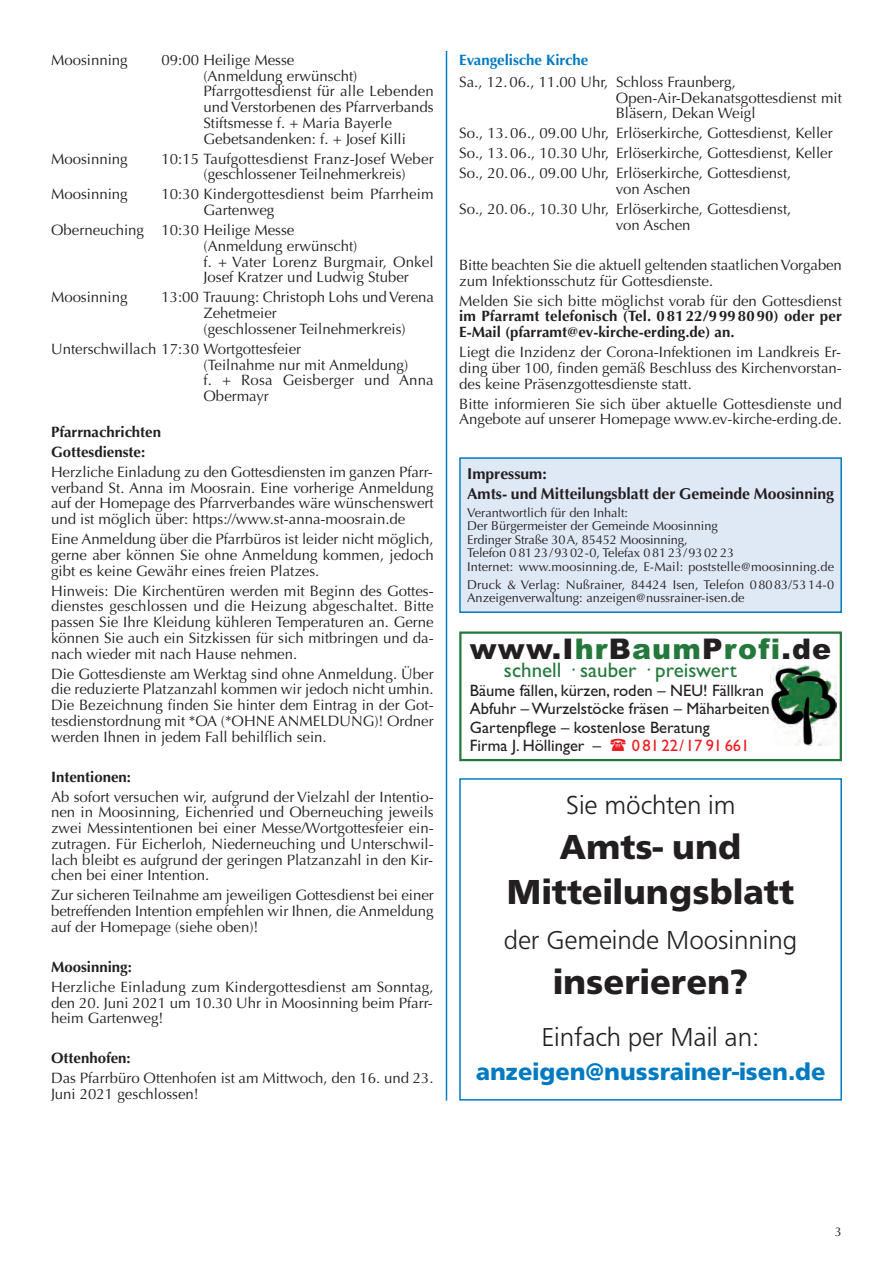
<style>
.page{position:relative;width:893px;height:1263px;background:#fff}
.page>*{position:absolute;margin:0;border:0;box-sizing:border-box;transform-origin:0 0}
.t1{font:700 36px/45px "Front Page";color:#231f20;text-align:center}
.t2{font:900 28.5px "Arial";letter-spacing:.04em;color:#231f20}
.t3{font:300 27px "Front Page";color:#231f20}
.t4{font:700 24.75px "Front Page";color:#007ac0}
.t5{font:21px "Gill Sans";color:#24783c}
.t6{font:16.5px/18.5px "Gill Sans";color:#231f20}
.t7{font:16.5px "Gill Sans";color:#ee1d23}
.t8{font:700 15.75px/20px "Optima";color:#231f20}
.t9{font:15px/15.8px "Optima";color:#231f20}
.t10{font:700 15px/20px "Optima";color:#231f20}
.t11{font:700 15px "Optima";color:#007ac0}
.t12{font:12.75px/13.5px "Optima";color:#231f20}
.s1{color:#24783c}
</style>
<div class="page">
<hr style="left:446px;top:51px;width:1px;height:1049px;background:#007ac0">
<div style="left:459px;top:631px;width:383px;height:130px;border:2px solid #24783c"></div>
<img style="left:771px;top:665px;width:66px;height:80px">
<div style="left:461px;top:459px;width:379px;height:152px;background:#dfe8f5"></div>
<div style="left:459px;top:457px;width:383px;height:156px;border:2px solid #007ac0"></div>
<div style="left:459px;top:778px;width:383px;height:322px;border:2px solid #007ac0"></div>
<p class="t9" style="left:51px;top:53px;width:78px">Moosinning</p>
<p class="t9" style="left:203px;top:53px;width:232px;text-indent:-42px">09:00 Heilige Messe<br>(Anmeldung erwünscht)<br>Pfarrgottesdienst für alle Lebenden und Verstorbenen des Pfarrverbands<br>Stiftsmesse f. + Maria Bayerle<br>Gebetsandenken: f. + Josef Killi</p>
<p class="t9" style="left:51px;top:152px;width:78px">Moosinning</p>
<p class="t9" style="left:203px;top:152px;width:232px;text-indent:-42px">10:15 Taufgottesdienst Franz-Josef Weber (geschlossener Teilnehmerkreis)</p>
<p class="t9" style="left:51px;top:188px;width:78px">Moosinning</p>
<p class="t9" style="left:203px;top:188px;width:232px;text-indent:-42px">10:30 Kindergottesdienst beim Pfarrheim<br>Gartenweg</p>
<p class="t9" style="left:203px;top:224px;width:232px;text-indent:-152px">Oberneuching 10:30 Heilige Messe<br>(Anmeldung erwünscht)<br>f. + Vater Lorenz Burgmair, Onkel<br>Josef Kratzer und Ludwig Stuber</p>
<p class="t9" style="left:51px;top:291px;width:78px">Moosinning</p>
<p class="t9" style="left:203px;top:291px;width:232px;text-indent:-42px">13:00 Trauung: Christoph Lohs und Verena<br>Zehetmeier<br>(geschlossener Teilnehmerkreis)</p>
<p class="t9" style="left:203px;top:342px;width:232px;text-indent:-152px">Unterschwillach 17:30 Wortgottesfeier<br>(Teilnahme nur mit Anmeldung)<br>f. + Rosa Geisberger und Anna<br>Obermayr</p>
<p class="t10" style="left:51px;top:423px;width:112px">Pfarrnachrichten<br>Gottesdienste:</p>
<p class="t9" style="left:51px;top:465px;width:384px;text-align:justify">Herzliche Einladung zu den Gottesdiensten im ganzen Pfarr&shy;verband St. Anna im Moosrain. Eine vorherige Anmeldung auf der Homepage des Pfarrverbandes wäre wünschenswert und ist möglich über: https://www.st-anna-moosrain.de</p>
<p class="t9" style="left:51px;top:533px;width:384px;text-align:justify">Eine Anmeldung über die Pfarrbüros ist leider nicht möglich, gerne aber können Sie ohne Anmeldung kommen, jedoch gibt es keine Gewähr eines freien Platzes.</p>
<p class="t9" style="left:51px;top:584px;width:384px;text-align:justify">Hinweis: Die Kirchentüren werden mit Beginn des Gottes&shy;dienstes geschlossen und die Heizung abgeschaltet. Bitte passen Sie Ihre Kleidung kühleren Temperaturen an. Gerne können Sie auch ein Sitzkissen für sich mitbringen und da&shy;nach wieder mit nach Hause nehmen.</p>
<p class="t9" style="left:51px;top:667px;width:384px;text-align:justify">Die Gottesdienste am Werktag sind ohne Anmeldung. Über die reduzierte Platzanzahl kommen wir jedoch nicht umhin.<br>Die Bezeichnung finden Sie hinter dem Eintrag in der Got&shy;tesdienstordnung mit *OA (*OHNE ANMELDUNG)! Ordner werden Ihnen in jedem Fall behilflich sein.</p>
<p class="t10" style="left:51px;top:768px;width:82px">Intentionen:</p>
<p class="t9" style="left:51px;top:790px;width:384px;text-align:justify">Ab sofort versuchen wir, aufgrund der Vielzahl der Intentio&shy;nen in Moosinning, Eichenried und Oberneuching jeweils zwei Messintentionen bei einer Messe/Wortgottesfeier ein&shy;zutragen. Für Eicherloh, Niederneuching und Unterschwil&shy;lach bleibt es aufgrund der geringen Platzanzahl in den Kir&shy;chen bei einer Intention.</p>
<p class="t9" style="left:51px;top:889px;width:384px;text-align:justify">Zur sicheren Teilnahme am jeweiligen Gottesdienst bei einer betreffenden Intention empfehlen wir Ihnen, die Anmeldung auf der Homepage (siehe oben)!</p>
<p class="t10" style="left:51px;top:958px;width:82px">Moosinning:</p>
<p class="t9" style="left:51px;top:980px;width:384px;text-align:justify">Herzliche Einladung zum Kindergottesdienst am Sonntag, den 20. Juni 2021 um 10.30 Uhr in Moosinning beim Pfarr&shy;heim Gartenweg!</p>
<p class="t10" style="left:51px;top:1050px;width:81px">Ottenhofen:</p>
<p class="t9" style="left:51px;top:1072px;width:384px">Das Pfarrbüro Ottenhofen ist am Mittwoch, den 16. und 23.<br>Juni 2021 geschlossen!</p>
<p class="t11" style="left:459px;top:53px;width:130px">Evangelische Kirche</p>
<p class="t9" style="left:616px;top:75px;width:228px;text-indent:-157px">Sa., 12. 06., 11.00 Uhr, Schloss Fraunberg,<br>Open-Air-Dekanatsgottesdienst mit<br>Bläsern, Dekan Weigl</p>
<p class="t9" style="left:459px;top:125px;width:375px;line-height:20px;text-align:justify">So., 13. 06., 09.00 Uhr, Erlöserkirche, Gottesdienst, Keller So., 13. 06., 10.30 Uhr, Erlöserkirche, Gottesdienst, Keller So., 20. 06., 09.00 Uhr, Erlöserkirche, Gottesdienst,</p>
<p class="t9" style="left:459px;top:181px;width:334px;line-height:20px;text-indent:157px">von Aschen<br>So., 20. 06., 10.30 Uhr, Erlöserkirche, Gottesdienst,</p>
<p class="t9" style="left:616px;top:218px;width:76px">von Aschen</p>
<p class="t9" style="left:459px;top:258px;width:384px">Bitte beachten Sie die aktuell geltenden staatlichen Vorgaben zum Infektionsschutz für Gottesdienste.</p>
<p class="t9" style="left:459px;top:294px;width:384px">Melden Sie sich bitte möglichst vorab für den Gottesdienst</p>
<p class="t10" style="left:459px;top:310px;width:384px;line-height:15.8px">im Pfarramt telefonisch (Tel. 0 81 22/9 99 80 90) oder per<br>E-Mail (pfarramt@ev-kirche-erding.de) an.</p>
<p class="t9" style="left:459px;top:346px;width:384px;text-align:justify">Liegt die Inzidenz der Corona-Infektionen im Landkreis Er&shy;ding über 100, finden gemäß Beschluss des Kirchenvorstan&shy;des keine Präsenzgottesdienste statt.</p>
<p class="t9" style="left:459px;top:397px;width:384px">Bitte informieren Sie sich über aktuelle Gottesdienste und<br>Angebote auf unserer Homepage www.ev-kirche-erding.de.</p>
<p class="t8" style="left:467px;top:465px;width:368px">Impressum:<br>Amts- und Mitteilungsblatt der Gemeinde Moosinning</p>
<p class="t12" style="left:467px;top:507px;width:368px">Verantwortlich für den Inhalt:<br>Der Bürgermeister der Gemeinde Moosinning<br>Erdinger Straße 30 A, 85452 Moosinning,<br>Telefon 0 81 23/93 02-0, Telefax 0 81 23/93 02 23<br>Internet: www.moosinning.de, E-Mail: poststelle@moosinning.de</p>
<p class="t12" style="left:467px;top:579px;width:368px">Druck &amp; Verlag: Nußrainer, 84424 Isen, Telefon 08083/53 14-0<br>Anzeigenverwaltung: anzeigen@nussrainer-isen.de</p>
<h2 class="t2" style="left:470px;top:632px;width:363px">www.I<span class="s1">hr</span>B<span class="s1">aum</span>P<span class="s1">rofi</span>.de</h2>
<h3 class="t5" style="left:504px;top:663px;width:234px">schnell · sauber · preiswert</h3>
<p class="t6" style="left:470px;top:683px;width:301px">Bäume fällen, kürzen, roden – NEU! Fällkran Abfuhr – Wurzelstöcke fräsen – Mäharbeiten Gartenpflege – kostenlose Beratung<br>Firma J. Höllinger –</p>
<p class="t7" style="left:632px;top:740px;width:119px">08122/17 91661</p>
<h3 class="t3" style="left:566px;top:794px;width:171px">Sie möchten im</h3>
<h1 class="t1" style="left:507px;top:828px;width:289px">Amts- und<br>Mitteilungsblatt</h1>
<h3 class="t3" style="left:504px;top:929px;width:295px">der Gemeinde Moosinning</h3>
<h1 class="t1" style="left:553px;top:963px;width:196px">inserieren?</h1>
<h3 class="t3" style="left:542px;top:1026px;width:219px">Einfach per Mail an:</h3>
<h3 class="t4" style="left:476px;top:1063px;width:351px">anzeigen@nussrainer-isen.de</h3>
<p class="t12" style="left:835px;top:1226px;width:9px">3</p>
</div>
